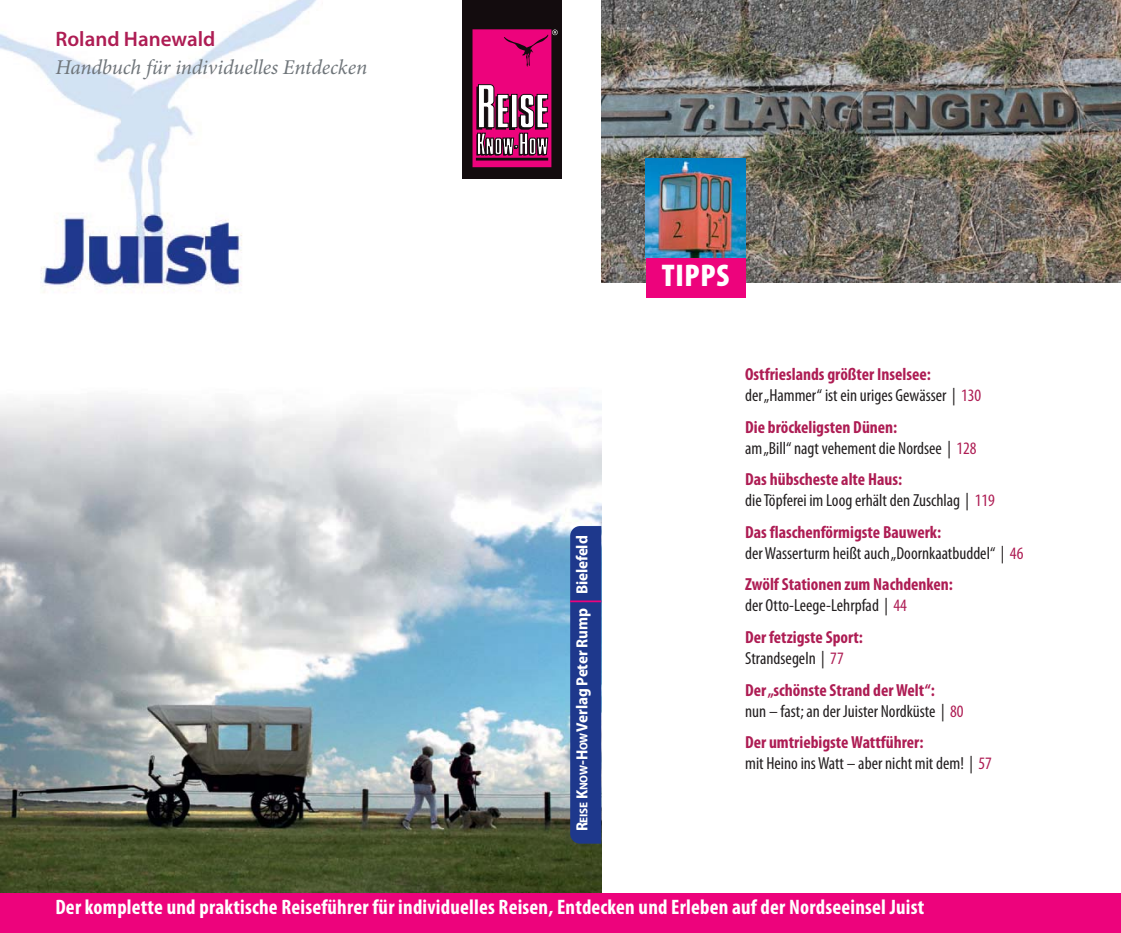
<style>
.page{position:relative;width:1121px;height:933px;background:#fff}
.page>*{position:absolute;margin:0;border:0;box-sizing:border-box;transform-origin:0 0}
.t1{font:900 condensed 31.5px "Myriad Pro";letter-spacing:.025em;color:#fff}
.t2{font:700 condensed 21px "Myriad Pro";letter-spacing:.01em;color:#fff}
.t3{font:italic 21px "Minion Pro";letter-spacing:-.01em;color:#6f757a}
.t4{font:600 21px "Myriad Pro";color:#ae1d54}
.t5{font:condensed 17.5px/21px "Myriad Pro";color:#231f20}
.t6{font:700 condensed 17.5px/21px "Myriad Pro";color:#ae1d54}
.t7{font:700 semi-condensed 16.1px "Myriad Pro";letter-spacing:-.01em;color:#fff}
.s1{font-size:11.38px}
.s2{font-weight:700;color:#ae1d54}
.s3{color:#ae1d54}
.s4{font-weight:400;color:#231f20}
.s5{font-weight:400}
</style>
<div class="page">
<hr style="left:0;top:0;width:1px;height:179px;background:#00071a">
<svg style="left:0;top:714px;width:1px;height:179px"></svg>
<img style="left:1px;top:0;width:600px;height:893px">
<img style="left:601px;top:0;width:520px;height:283px">
<img style="left:646px;top:159px;width:99px;height:99px">
<div style="left:0;top:893px;width:1121px;height:40px;background:#ed037c"></div>
<div style="left:646px;top:258px;width:99px;height:40px;background:#ed037c"></div>
<div style="left:462px;top:0;width:99px;height:179px;background:#130c0e"></div>
<div style="left:473px;top:30px;width:78px;height:137px;background:#ed037c"></div>
<div style="left:472px;top:29px;width:79px;height:138px;border:1px solid #ed037c"></div>
<div style="left:476px;top:158px;width:72px;height:2px;border:1px solid #130c0e"></div>
<svg style="left:503px;top:30px;width:55px;height:37px"></svg>
<svg style="left:476px;top:84px;width:72px;height:71px"></svg>
<div style="left:570px;top:526px;width:31px;height:317px;background:#1e388c"></div>
<hr style="left:570px;top:600px;width:31px;height:2px;background:#ed037c">
<p class="t4" style="left:55px;top:26px;width:161px">Roland Hanewald</p>
<p class="t3" style="left:55px;top:54px;width:313px">Handbuch für individuelles Entdecken</p>
<p class="t7" style="left:576px;top:831px;width:297px;rotate:-90deg">R<span class="s1">EISE</span> K<span class="s1">NOW</span>-H<span class="s1">OW</span>Verlag Peter Rump Bielefeld</p>
<h1 class="t1" style="left:662px;top:263px;width:69px">TIPPS</h1>
<p class="t5" style="left:745px;top:366px;width:238px"><span class="s2">Ostfrieslands größter Inselsee:<br></span>der „Hammer“ ist ein uriges Gewässer | <span class="s3">130</span></p>
<p class="t5" style="left:745px;top:418px;width:233px"><span class="s2">Die bröckeligsten Dünen:<br></span>am „Bill“ nagt vehement die Nordsee | <span class="s3">128</span></p>
<p class="t5" style="left:745px;top:471px;width:251px"><span class="s2">Das hübscheste alte Haus:<br></span>die Töpferei im Loog erhält den Zuschlag | <span class="s3">119</span></p>
<p class="t5" style="left:745px;top:523px;width:280px"><span class="s2">Das flaschenförmigste Bauwerk:<br></span>der Wasserturm heißt auch „Doornkaatbuddel“ | <span class="s3">46</span></p>
<p class="t6" style="left:745px;top:576px;width:209px">Zwölf Stationen zum Nachdenken: <span class="s4">der Otto-Leege-Lehrpfad |</span> <span class="s5">44</span></p>
<p class="t6" style="left:745px;top:628px;width:119px">Der fetzigste Sport:<br><span class="s4">Strandsegeln |</span> <span class="s5">77</span></p>
<p class="t5" style="left:745px;top:681px;width:220px"><span class="s2">Der „schönste Strand der Welt“:<br></span>nun – fast; an der Juister Nordküste | <span class="s3">80</span></p>
<p class="t5" style="left:745px;top:733px;width:248px"><span class="s2">Der umtriebigste Wattführer:<br></span>mit Heino ins Watt – aber nicht mit dem! | <span class="s3">57</span></p>
<p class="t2" style="left:55px;top:899px;width:870px">Der komplette und praktische Reiseführer für individuelles Reisen, Entdecken und Erleben auf der Nordseeinsel Juist</p>
</div>
